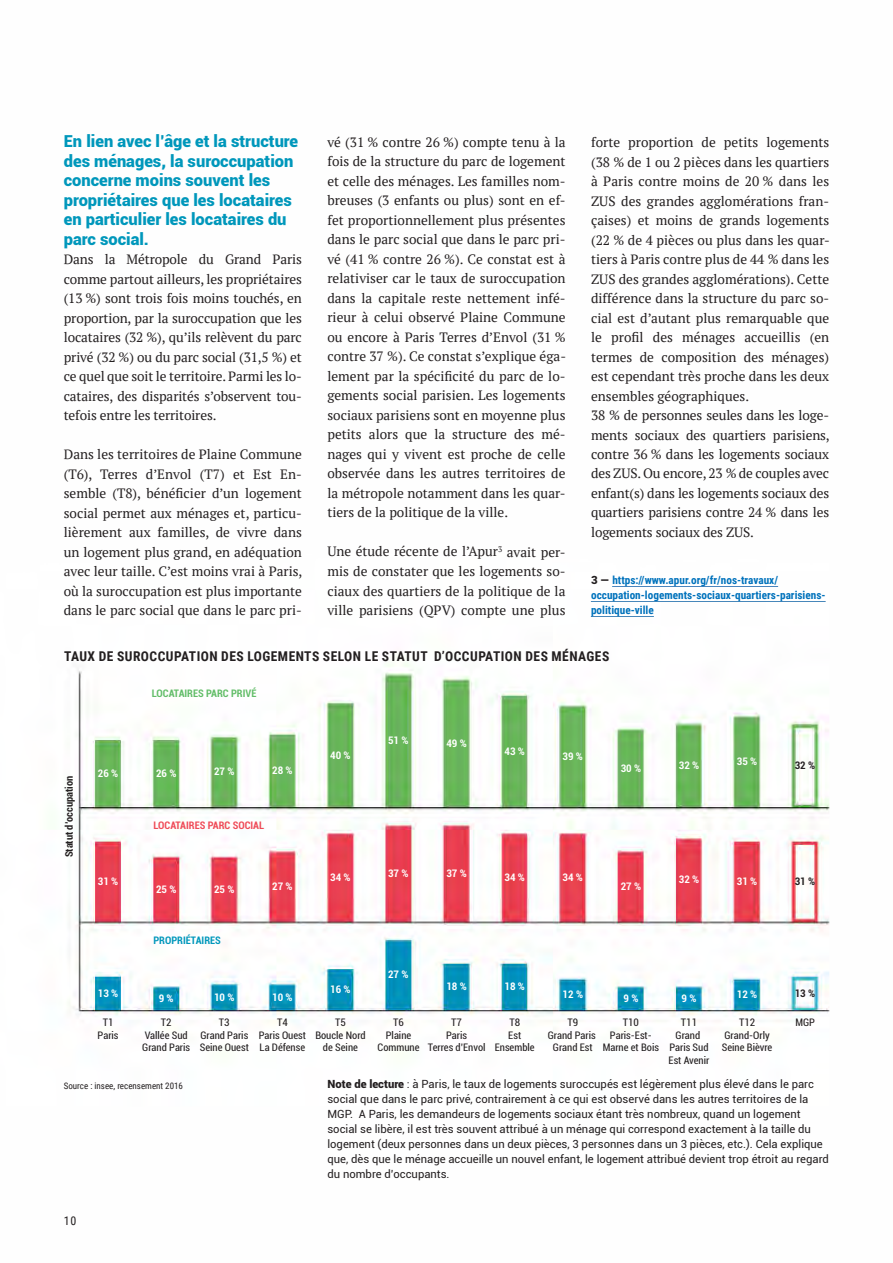
<style>
.page{position:relative;width:893px;height:1263px;background:#fff}
.page>*{position:absolute;margin:0;border:0;box-sizing:border-box;transform-origin:0 0}
.t1{font:900 16.5px/19.5px "Roboto";color:#0097bb}
.t2{font:13.5px/19.5px "PT Serif";color:#231f20;text-align:justify}
.t3{font:700 13.5px "Roboto Condensed";letter-spacing:.035em;color:#231f20}
.t4{font:12px "Roboto Condensed";color:#231f20}
.t5{font:11.25px/15px "Roboto";color:#231f20}
.t6{font:700 11.25px/15px "Roboto Condensed";color:#0072bc}
.t7{font:condensed 10.5px/12.6px "Roboto";color:#231f20;text-align:center}
.t8{font:700 condensed 10.5px "Roboto";color:#fff}
.t9{font:700 condensed 10.5px "Roboto";color:#231f20}
.t10{font:700 condensed 10.5px "Roboto";color:#ef4b58}
.t11{font:700 condensed 10.5px "Roboto";color:#62bd68}
.t12{font:700 condensed 10.5px "Roboto";color:#0097bb}
.t13{font:9px "Roboto Condensed";color:#231f20}
.s1{font-family:"Roboto";font-weight:900;color:#231f20}
.s2{font-weight:900}
</style>
<div class="page">
<img style="left:69px;top:586px;width:761px;height:437px">
<p class="t1" style="left:64px;top:131px;width:236px">En lien avec l’âge et la structure des ménages, la suroccupation concerne moins souvent les propriétaires que les locataires en particulier les locataires du parc social.</p>
<p class="t2" style="left:64px;top:249px;width:240px">Dans la Métropole du Grand Paris comme partout ailleurs, les propriétaires (13 %) sont trois fois moins touchés, en proportion, par la suroccupation que les locataires (32 %), qu’ils relèvent du parc privé (32 %) ou du parc social (31,5 %) et ce quel que soit le territoire. Parmi les lo&shy;cataires, des disparités s’observent tou&shy;tefois entre les territoires.</p>
<p class="t2" style="left:64px;top:444px;width:240px">Dans les territoires de Plaine Commune (T6), Terres d’Envol (T7) et Est En&shy;semble (T8), bénéficier d’un logement social permet aux ménages et, particu&shy;lièrement aux familles, de vivre dans un logement plus grand, en adéquation avec leur taille. C’est moins vrai à Paris, où la suroccupation est plus importante dans le parc social que dans le parc pri-</p>
<p class="t2" style="left:327px;top:132px;width:240px">vé (31 % contre 26 %) compte tenu à la fois de la structure du parc de logement et celle des ménages. Les familles nom&shy;breuses (3 enfants ou plus) sont en ef&shy;fet proportionnellement plus présentes dans le parc social que dans le parc pri&shy;vé (41 % contre 26 %). Ce constat est à relativiser car le taux de suroccupation dans la capitale reste nettement infé&shy;rieur à celui observé Plaine Commune ou encore à Paris Terres d’Envol (31 % contre 37 %). Ce constat s’explique éga&shy;lement par la spécificité du parc de lo&shy;gements social parisien. Les logements sociaux parisiens sont en moyenne plus petits alors que la structure des mé&shy;nages qui y vivent est proche de celle observée dans les autres territoires de la métropole notamment dans les quar&shy;tiers de la politique de la ville.</p>
<p class="t2" style="left:327px;top:542px;width:240px">Une étude récente de l’Apur<sup>3</sup> avait per&shy;mis de constater que les logements so&shy;ciaux des quartiers de la politique de la ville parisiens (QPV) compte une plus</p>
<p class="t2" style="left:591px;top:132px;width:240px;text-align:left">forte proportion de petits logements (38 % de 1 ou 2 pièces dans les quartiers à Paris contre moins de 20 % dans les ZUS des grandes agglomérations fran&shy;çaises) et moins de grands logements (22 % de 4 pièces ou plus dans les quar&shy;tiers à Paris contre plus de 44 % dans les ZUS des grandes agglomérations). Cette différence dans la structure du parc so&shy;cial est d’autant plus remarquable que le profil des ménages accueillis (en termes de composition des ménages) est cependant très proche dans les deux ensembles géographiques.<br>38 % de personnes seules dans les loge&shy;ments sociaux des quartiers parisiens, contre 36 % dans les logements sociaux des ZUS. Ou encore, 23 % de couples avec enfant(s) dans les logements sociaux des quartiers parisiens contre 24 % dans les logements sociaux des ZUS.</p>
<p class="t6" style="left:591px;top:572px;width:236px"><span class="s1">3 —</span> https://www.apur.org/fr/nos-travaux/ occupation-logements-sociaux-quartiers-parisiens&shy;politique-ville</p>
<p class="t3" style="left:64px;top:647px;width:547px">TAUX DE SUROCCUPATION DES LOGEMENTS SELON LE STATUT D’OCCUPATION DES MÉNAGES</p>
<p class="t9" style="left:62px;top:857px;width:83px;rotate:-90deg">Statut d’occupation</p>
<p class="t11" style="left:152px;top:686px;width:106px">LOCATAIRES PARC PRIVÉ</p>
<p class="t8" style="left:98px;top:766px;width:22px">26 %</p>
<p class="t8" style="left:156px;top:766px;width:22px">26 %</p>
<p class="t8" style="left:214px;top:764px;width:22px">27 %</p>
<p class="t8" style="left:272px;top:763px;width:22px">28 %</p>
<p class="t8" style="left:98px;top:874px;width:22px">31 %</p>
<p class="t8" style="left:98px;top:985px;width:22px">13 %</p>
<p class="t10" style="left:153px;top:818px;width:112px">LOCATAIRES PARC SOCIAL</p>
<p class="t8" style="left:156px;top:881px;width:22px">25 %</p>
<p class="t8" style="left:214px;top:881px;width:22px">25 %</p>
<p class="t8" style="left:272px;top:879px;width:22px">27 %</p>
<p class="t12" style="left:153px;top:932px;width:69px">PROPRIÉTAIRES</p>
<p class="t8" style="left:159px;top:991px;width:16px">9 %</p>
<p class="t8" style="left:214px;top:989px;width:22px">10 %</p>
<p class="t8" style="left:272px;top:989px;width:22px">10 %</p>
<p class="t8" style="left:330px;top:747px;width:22px">40 %</p>
<p class="t8" style="left:388px;top:733px;width:22px">51 %</p>
<p class="t8" style="left:446px;top:736px;width:22px">49 %</p>
<p class="t8" style="left:505px;top:743px;width:22px">43 %</p>
<p class="t8" style="left:563px;top:749px;width:22px">39 %</p>
<p class="t8" style="left:330px;top:870px;width:22px">34 %</p>
<p class="t8" style="left:330px;top:982px;width:22px">16 %</p>
<p class="t8" style="left:388px;top:866px;width:22px">37 %</p>
<p class="t8" style="left:446px;top:866px;width:22px">37 %</p>
<p class="t8" style="left:388px;top:967px;width:22px">27 %</p>
<p class="t8" style="left:505px;top:870px;width:22px">34 %</p>
<p class="t8" style="left:563px;top:870px;width:22px">34 %</p>
<p class="t8" style="left:446px;top:979px;width:22px">18 %</p>
<p class="t8" style="left:505px;top:979px;width:22px">18 %</p>
<p class="t8" style="left:563px;top:987px;width:22px">12 %</p>
<p class="t8" style="left:621px;top:760px;width:22px">30 %</p>
<p class="t8" style="left:679px;top:758px;width:22px">32 %</p>
<p class="t8" style="left:737px;top:754px;width:22px">35 %</p>
<p class="t9" style="left:795px;top:758px;width:22px">32 %</p>
<p class="t8" style="left:621px;top:879px;width:22px">27 %</p>
<p class="t8" style="left:679px;top:872px;width:22px">32 %</p>
<p class="t8" style="left:737px;top:874px;width:22px">31 %</p>
<p class="t9" style="left:795px;top:874px;width:22px">31 %</p>
<p class="t8" style="left:623px;top:991px;width:16px">9 %</p>
<p class="t8" style="left:682px;top:991px;width:16px">9 %</p>
<p class="t8" style="left:737px;top:987px;width:22px">12 %</p>
<p class="t9" style="left:795px;top:985px;width:22px">13 %</p>
<p class="t7" style="left:98px;top:1016px;width:22px">T1<br>Paris</p>
<p class="t7" style="left:142px;top:1016px;width:49px">T2<br>Vallée Sud<br>Grand Paris</p>
<p class="t7" style="left:200px;top:1016px;width:51px">T3<br>Grand Paris<br>Seine Ouest</p>
<p class="t7" style="left:259px;top:1016px;width:49px">T4<br>Paris Ouest<br>La Défense</p>
<p class="t7" style="left:315px;top:1016px;width:52px">T5<br>Boucle Nord de Seine</p>
<p class="t7" style="left:378px;top:1016px;width:43px">T6<br>Plaine<br>Commune</p>
<p class="t7" style="left:428px;top:1016px;width:59px">T7<br>Paris<br>Terres d’Envol</p>
<p class="t7" style="left:495px;top:1016px;width:41px">T8<br>Est<br>Ensemble</p>
<p class="t7" style="left:548px;top:1016px;width:49px">T9<br>Grand Paris<br>Grand Est</p>
<p class="t7" style="left:603px;top:1016px;width:58px">T10<br>Paris-Est-<br>Marne et Bois</p>
<p class="t7" style="left:669px;top:1016px;width:42px">T11<br>Grand<br>Paris Sud<br>Est Avenir</p>
<p class="t7" style="left:722px;top:1016px;width:52px">T12<br>Grand-Orly<br>Seine Bièvre</p>
<p class="t7" style="left:795px;top:1016px;width:21px">MGP</p>
<p class="t13" style="left:64px;top:1079px;width:121px">Source : insee, recensement 2016</p>
<p class="t4" style="left:64px;top:1212px;width:14px">10</p>
<p class="t5" style="left:327px;top:1076px;width:503px"><span class="s2">Note de lecture</span> : à Paris, le taux de logements suroccupés est légèrement plus élevé dans le parc social que dans le parc privé, contrairement à ce qui est observé dans les autres territoires de la MGP. A Paris, les demandeurs de logements sociaux étant très nombreux, quand un logement social se libère, il est très souvent attribué à un ménage qui correspond exactement à la taille du logement (deux personnes dans un deux pièces, 3 personnes dans un 3 pièces, etc.). Cela explique que, dès que le ménage accueille un nouvel enfant, le logement attribué devient trop étroit au regard du nombre d’occupants.</p>
</div>
